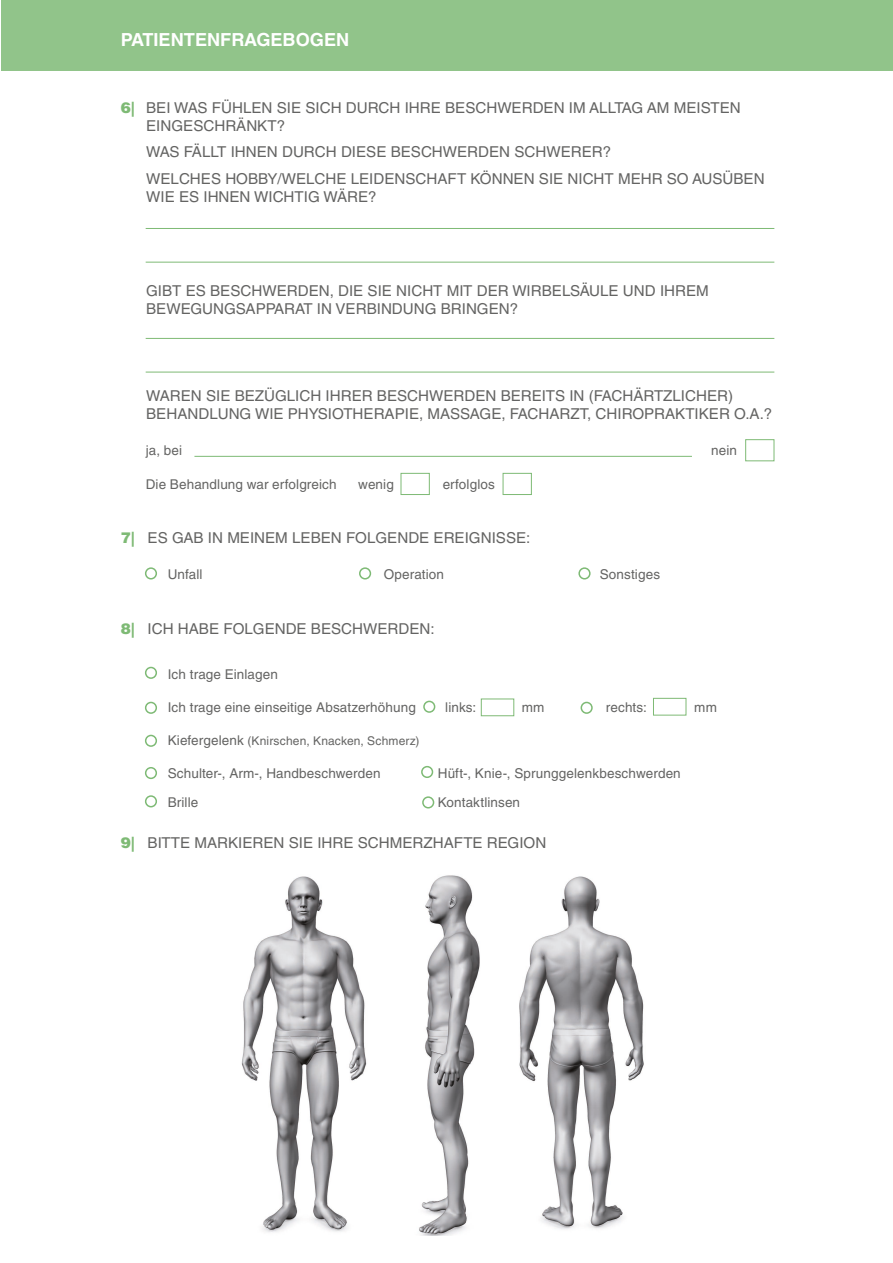
<style>
.page{position:relative;width:893px;height:1263px;background:#fff}
.page>*{position:absolute;margin:0;border:0;box-sizing:border-box;transform-origin:0 0}
.t1{font:700 18px "Helvetica LT Std";color:#fff}
.t2{font:15px/18px "Helvetica LT Std";color:#646463}
.t3{font:13.5px "Helvetica LT Std";letter-spacing:.01em;color:#646463}
.t4{font:12px "Helvetica LT Std";letter-spacing:.015em;color:#646463}
.s1{font-weight:900;color:#7eba75}
.s2{font-size:13.5px}
</style>
<div class="page">
<img style="left:241px;top:875px;width:403px;height:361px">
<hr style="left:146px;top:228px;width:628px;height:1px;background:#7eba75">
<hr style="left:146px;top:262px;width:628px;height:1px;background:#7eba75">
<hr style="left:146px;top:338px;width:628px;height:1px;background:#7eba75">
<div style="left:745px;top:439px;width:29px;height:22px;border:1px solid #7eba75"></div>
<div style="left:401px;top:473px;width:29px;height:22px;border:1px solid #7eba75"></div>
<div style="left:503px;top:473px;width:29px;height:22px;border:1px solid #7eba75"></div>
<div style="left:145px;top:567px;width:12px;height:12px;border:2px solid #7eba75;border-radius:50%"></div>
<div style="left:359px;top:567px;width:12px;height:12px;border:2px solid #7eba75;border-radius:50%"></div>
<div style="left:578px;top:567px;width:13px;height:12px;border:2px solid #7eba75;border-radius:50%"></div>
<div style="left:145px;top:667px;width:12px;height:12px;border:2px solid #7eba75;border-radius:50%"></div>
<div style="left:145px;top:702px;width:12px;height:12px;border:2px solid #7eba75;border-radius:50%"></div>
<div style="left:423px;top:701px;width:12px;height:12px;border:2px solid #7eba75;border-radius:50%"></div>
<div style="left:581px;top:702px;width:12px;height:12px;border:2px solid #7eba75;border-radius:50%"></div>
<div style="left:145px;top:735px;width:12px;height:12px;border:2px solid #7eba75;border-radius:50%"></div>
<div style="left:481px;top:699px;width:33px;height:17px;border:1px solid #7eba75"></div>
<div style="left:653px;top:698px;width:33px;height:17px;border:1px solid #7eba75"></div>
<div style="left:145px;top:767px;width:12px;height:12px;border:2px solid #7eba75;border-radius:50%"></div>
<div style="left:421px;top:766px;width:12px;height:12px;border:2px solid #7eba75;border-radius:50%"></div>
<hr style="left:146px;top:372px;width:628px;height:1px;background:#7eba75">
<div style="left:145px;top:795px;width:12px;height:12px;border:2px solid #7eba75;border-radius:50%"></div>
<div style="left:422px;top:796px;width:12px;height:12px;border:2px solid #7eba75;border-radius:50%"></div>
<hr style="left:194px;top:456px;width:498px;height:1px;background:#7eba75">
<div style="left:1px;top:0;width:892px;height:70px;background:#91c48a"></div>
<p class="t1" style="left:121px;top:29px;width:230px">PATIENTENFRAGEBOGEN</p>
<p class="t2" style="left:146px;top:99px;width:596px;text-indent:-26px"><span class="s1">6|</span> BEI WAS FÜHLEN SIE SICH DURCH IHRE BESCHWERDEN IM ALLTAG AM MEISTEN<br>EINGESCHRÄNKT?</p>
<p class="t2" style="left:146px;top:139px;width:620px;line-height:26.5px">WAS FÄLLT IHNEN DURCH DIESE BESCHWERDEN SCHWERER?<br>WELCHES HOBBY/WELCHE LEIDENSCHAFT KÖNNEN SIE NICHT MEHR SO AUSÜBEN</p>
<p class="t2" style="left:146px;top:188px;width:232px">WIE ES IHNEN WICHTIG WÄRE?</p>
<p class="t2" style="left:146px;top:282px;width:564px">GIBT ES BESCHWERDEN, DIE SIE NICHT MIT DER WIRBELSÄULE UND IHREM<br>BEWEGUNGSAPPARAT IN VERBINDUNG BRINGEN?</p>
<p class="t2" style="left:146px;top:386px;width:628px">WAREN SIE BEZÜGLICH IHRER BESCHWERDEN BEREITS IN (FACHÄRTZLICHER)<br>BEHANDLUNG WIE PHYSIOTHERAPIE, MASSAGE, FACHARZT, CHIROPRAKTIKER O.A.?</p>
<p class="t3" style="left:146px;top:442px;width:38px">ja, bei</p>
<p class="t3" style="left:711px;top:442px;width:27px">nein</p>
<p class="t3" style="left:146px;top:476px;width:193px">Die Behandlung war erfolgreich</p>
<p class="t3" style="left:358px;top:476px;width:37px">wenig</p>
<p class="t3" style="left:443px;top:476px;width:54px">erfolglos</p>
<p class="t2" style="left:121px;top:528px;width:411px"><span class="s1">7|</span> ES GAB IN MEINEM LEBEN FOLGENDE EREIGNISSE:</p>
<p class="t3" style="left:168px;top:566px;width:36px">Unfall</p>
<p class="t3" style="left:384px;top:566px;width:62px">Operation</p>
<p class="t3" style="left:600px;top:566px;width:62px">Sonstiges</p>
<p class="t2" style="left:121px;top:620px;width:315px"><span class="s1">8|</span> ICH HABE FOLGENDE BESCHWERDEN:</p>
<p class="t3" style="left:168px;top:666px;width:112px">Ich trage Einlagen</p>
<p class="t3" style="left:168px;top:699px;width:250px">Ich trage eine einseitige Absatzerhöhung</p>
<p class="t3" style="left:445px;top:699px;width:32px">links:</p>
<p class="t3" style="left:522px;top:699px;width:24px">mm</p>
<p class="t3" style="left:606px;top:699px;width:42px">rechts:</p>
<p class="t3" style="left:694px;top:699px;width:24px">mm</p>
<p class="t4" style="left:168px;top:733px;width:253px"><span class="s2">Kiefergelenk</span> (Knirschen, Knacken, Schmerz)</p>
<p class="t3" style="left:168px;top:765px;width:214px">Schulter-, Arm-, Handbeschwerden</p>
<p class="t3" style="left:438px;top:765px;width:244px">Hüft-, Knie-, Sprunggelenkbeschwerden</p>
<p class="t3" style="left:168px;top:794px;width:32px">Brille</p>
<p class="t3" style="left:438px;top:794px;width:84px">Kontaktlinsen</p>
<p class="t2" style="left:121px;top:833px;width:427px"><span class="s1">9|</span> BITTE MARKIEREN SIE IHRE SCHMERZHAFTE REGION</p>
</div>
